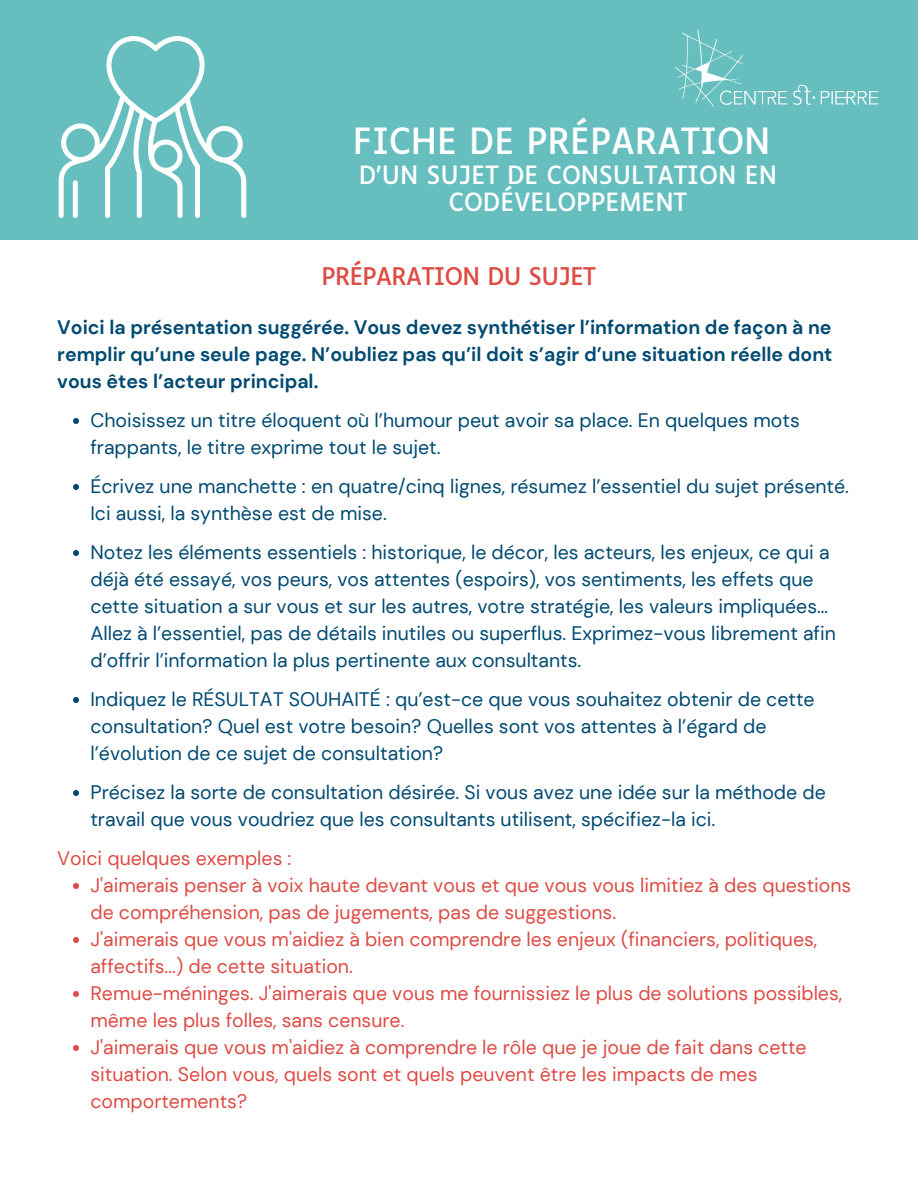
<style>
.page{position:relative;width:918px;height:1188px;background:#fff}
.page>*{position:absolute;margin:0;border:0;box-sizing:border-box;transform-origin:0 0}
.t1{font:34.5px "Luciole";color:#fff}
.t2{font:24px/27px "Luciole";color:#fff;text-align:center}
.t3{font:23.25px "Luciole";letter-spacing:-.025em;color:#dd4c45}
.t4{font:500 21.75px "Now";color:#fff}
.t5{font:19.5px/27px "DM Sans";color:#004a72}
.t6{font:19.5px/27px "DM Sans";color:#dd4c45}
.t7{font:700 19.5px/27px "DM Sans";color:#004a72;text-align:justify}
</style>
<div class="page">
<svg style="left:73px;top:418px;width:6px;height:6px"></svg>
<svg style="left:73px;top:484px;width:6px;height:6px"></svg>
<svg style="left:73px;top:550px;width:6px;height:6px"></svg>
<svg style="left:73px;top:697px;width:6px;height:6px"></svg>
<svg style="left:73px;top:790px;width:6px;height:6px"></svg>
<svg style="left:73px;top:883px;width:6px;height:6px"></svg>
<svg style="left:73px;top:937px;width:6px;height:6px"></svg>
<svg style="left:73px;top:991px;width:6px;height:6px"></svg>
<svg style="left:73px;top:1045px;width:6px;height:6px"></svg>
<div style="left:0;top:0;width:918px;height:240px;background:#67bebe"></div>
<svg style="left:59px;top:36px;width:187px;height:182px"></svg>
<div style="left:73px;top:180px;width:5px;height:38px;background:#fff;border-radius:3px"></div>
<img style="left:674px;top:29px;width:205px;height:79px">
<p class="t1" style="left:353px;top:126px;width:419px">FICHE DE PRÉPARATION</p>
<p class="t2" style="left:359px;top:164px;width:420px">D’UN SUJET DE CONSULTATION EN<br>CODÉVELOPPEMENT</p>
<p class="t4" style="left:275px;top:127px;width:553px">AU SERVICE DES ORGANISMES COMMUNAUTAIRES</p>
<p class="t3" style="left:321px;top:267px;width:276px">PRÉPARATION DU SUJET</p>
<p class="t7" style="left:57px;top:314px;width:777px">Voici la présentation suggérée. Vous devez synthétiser l’information de façon à ne remplir qu’une seule page. N’oubliez pas qu’il doit s’agir d’une situation réelle dont vous êtes l’acteur principal.</p>
<p class="t5" style="left:90px;top:407px;width:711px">Choisissez un titre éloquent où l’humour peut avoir sa place. En quelques mots frappants, le titre exprime tout le sujet.</p>
<p class="t5" style="left:90px;top:473px;width:760px">Écrivez une manchette : en quatre/cinq lignes, résumez l’essentiel du sujet présenté.<br>Ici aussi, la synthèse est de mise.</p>
<p class="t5" style="left:90px;top:539px;width:747px">Notez les éléments essentiels : historique, le décor, les acteurs, les enjeux, ce qui a déjà été essayé, vos peurs, vos attentes (espoirs), vos sentiments, les effets que cette situation a sur vous et sur les autres, votre stratégie, les valeurs impliquées… Allez à l’essentiel, pas de détails inutiles ou superflus. Exprimez-vous librement afin d’offrir l’information la plus pertinente aux consultants.</p>
<p class="t5" style="left:90px;top:686px;width:726px">Indiquez le RÉSULTAT SOUHAITÉ : qu’est-ce que vous souhaitez obtenir de cette consultation? Quel est votre besoin? Quelles sont vos attentes à l’égard de l’évolution de ce sujet de consultation?</p>
<p class="t5" style="left:90px;top:779px;width:737px">Précisez la sorte de consultation désirée. Si vous avez une idée sur la méthode de travail que vous voudriez que les consultants utilisent, spécifiez-la ici.</p>
<p class="t6" style="left:57px;top:845px;width:236px">Voici quelques exemples :</p>
<p class="t6" style="left:90px;top:872px;width:762px">J'aimerais penser à voix haute devant vous et que vous vous limitiez à des questions de compréhension, pas de jugements, pas de suggestions.</p>
<p class="t6" style="left:90px;top:926px;width:728px">J'aimerais que vous m'aidiez à bien comprendre les enjeux (financiers, politiques, affectifs...) de cette situation.</p>
<p class="t6" style="left:90px;top:980px;width:753px">Remue-méninges. J'aimerais que vous me fournissiez le plus de solutions possibles, même les plus folles, sans censure.</p>
<p class="t6" style="left:90px;top:1034px;width:718px">J'aimerais que vous m'aidiez à comprendre le rôle que je joue de fait dans cette situation. Selon vous, quels sont et quels peuvent être les impacts de mes comportements?</p>
</div>
